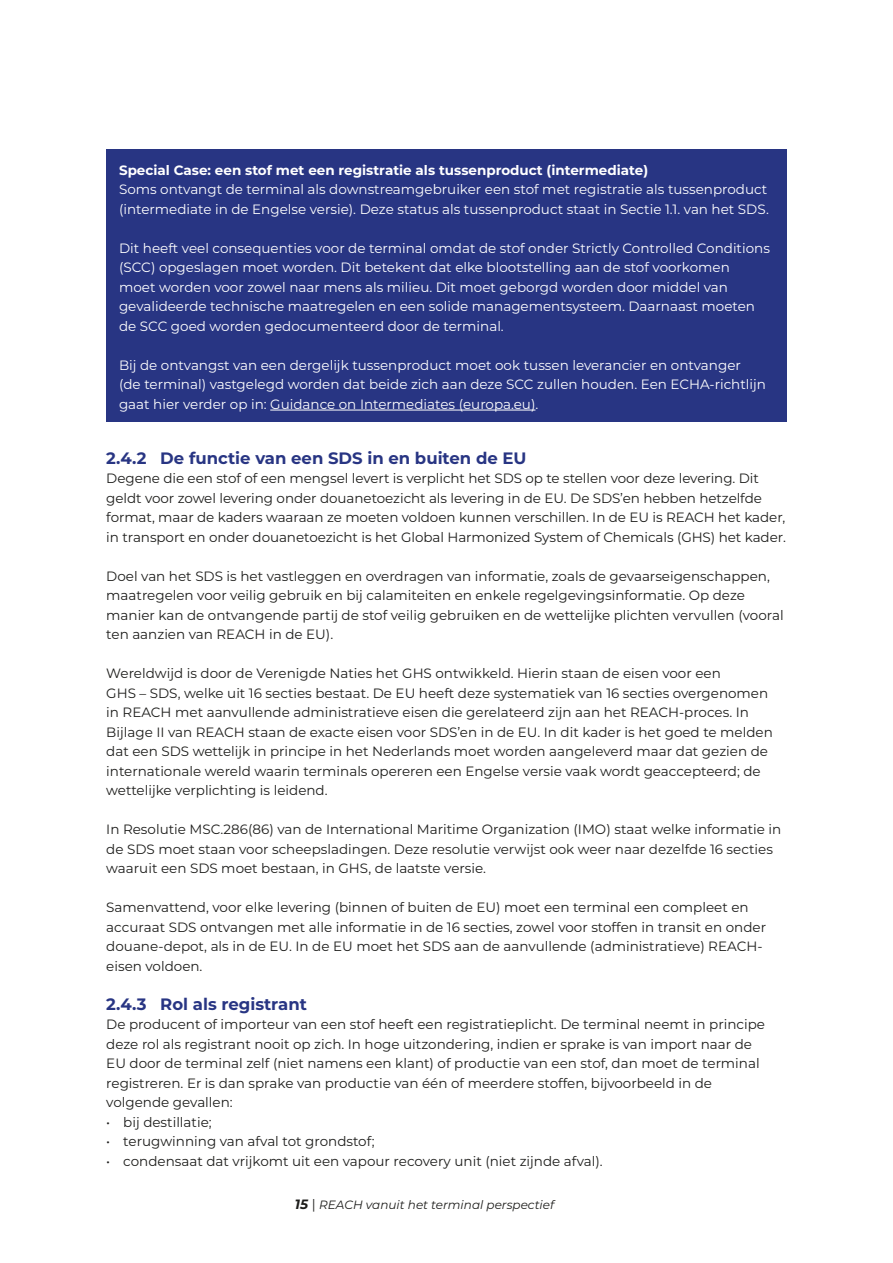
<style>
.page{position:relative;width:893px;height:1263px;background:#fff}
.page>*{position:absolute;margin:0;border:0;box-sizing:border-box;transform-origin:0 0}
.t1{font:700 16.5px "Montserrat";color:#283583}
.t2{font:13.5px/19.5px "Montserrat";color:#1d1d1b}
.t3{font:13.5px/19.5px "Montserrat";color:#fff}
.t4{font:700 13.5px "Montserrat";color:#fff}
.t5{font:italic 12px "Montserrat";color:#1d1d1b}
.s1{font-weight:700;font-size:13.5px}
.s2{font-style:normal;font-size:13.5px}
</style>
<div class="page">
<div style="left:106px;top:149px;width:681px;height:272px;background:#283583"></div>
<hr style="left:270px;top:410px;width:265px;height:1px;background:#fff">
<p class="t4" style="left:119px;top:160px;width:531px">Special Case: een stof met een registratie als tussenproduct (intermediate)</p>
<p class="t3" style="left:119px;top:179px;width:651px">Soms ontvangt de terminal als downstreamgebruiker een stof met registratie als tussenproduct (intermediate in de Engelse versie). Deze status als tussenproduct staat in Sectie 1.1. van het SDS.</p>
<p class="t3" style="left:119px;top:238px;width:652px">Dit heeft veel consequenties voor de terminal omdat de stof onder Strictly Controlled Conditions (SCC) opgeslagen moet worden. Dit betekent dat elke blootstelling aan de stof voorkomen<br>moet worden voor zowel naar mens als milieu. Dit moet geborgd worden door middel van gevalideerde technische maatregelen en een solide managementsysteem. Daarnaast moeten de SCC goed worden gedocumenteerd door de terminal.</p>
<p class="t3" style="left:119px;top:355px;width:648px">Bij de ontvangst van een dergelijk tussenproduct moet ook tussen leverancier en ontvanger (de terminal) vastgelegd worden dat beide zich aan deze SCC zullen houden. Een ECHA-richtlijn gaat hier verder op in: Guidance on Intermediates (europa.eu).</p>
<p class="t1" style="left:106px;top:446px;width:422px">2.4.2 De functie van een SDS in en buiten de EU</p>
<p class="t2" style="left:106px;top:468px;width:681px">Degene die een stof of een mengsel levert is verplicht het SDS op te stellen voor deze levering. Dit geldt voor zowel levering onder douanetoezicht als levering in de EU. De SDS’en hebben hetzelfde format, maar de kaders waaraan ze moeten voldoen kunnen verschillen. In de EU is REACH het kader, in transport en onder douanetoezicht is het Global Harmonized System of Chemicals (GHS) het kader.</p>
<p class="t2" style="left:106px;top:565px;width:679px">Doel van het SDS is het vastleggen en overdragen van informatie, zoals de gevaarseigenschappen, maatregelen voor veilig gebruik en bij calamiteiten en enkele regelgevingsinformatie. Op deze manier kan de ontvangende partij de stof veilig gebruiken en de wettelijke plichten vervullen (vooral ten aanzien van REACH in de EU).</p>
<p class="t2" style="left:106px;top:663px;width:668px">Wereldwijd is door de Verenigde Naties het GHS ontwikkeld. Hierin staan de eisen voor een<br>GHS – SDS, welke uit 16 secties bestaat. De EU heeft deze systematiek van 16 secties overgenomen in REACH met aanvullende administratieve eisen die gerelateerd zijn aan het REACH-proces. In Bijlage II van REACH staan de exacte eisen voor SDS’en in de EU. In dit kader is het goed te melden dat een SDS wettelijk in principe in het Nederlands moet worden aangeleverd maar dat gezien de internationale wereld waarin terminals opereren een Engelse versie vaak wordt geaccepteerd; de wettelijke verplichting is leidend.</p>
<p class="t2" style="left:106px;top:819px;width:676px">In Resolutie MSC.286(86) van de International Maritime Organization (IMO) staat welke informatie in de SDS moet staan voor scheepsladingen. Deze resolutie verwijst ook weer naar dezelfde 16 secties waaruit een SDS moet bestaan, in GHS, de laatste versie.</p>
<p class="t2" style="left:106px;top:897px;width:661px">Samenvattend, voor elke levering (binnen of buiten de EU) moet een terminal een compleet en accuraat SDS ontvangen met alle informatie in de 16 secties, zowel voor stoffen in transit en onder douane-depot, als in de EU. In de EU moet het SDS aan de aanvullende (administratieve) REACH&shy;eisen voldoen.</p>
<p class="t1" style="left:106px;top:992px;width:202px">2.4.3 Rol als registrant</p>
<p class="t2" style="left:106px;top:1014px;width:660px">De producent of importeur van een stof heeft een registratieplicht. De terminal neemt in principe deze rol als registrant nooit op zich. In hoge uitzondering, indien er sprake is van import naar de EU door de terminal zelf (niet namens een klant) of productie van een stof, dan moet de terminal registreren. Er is dan sprake van productie van één of meerdere stoffen, bijvoorbeeld in de volgende gevallen:</p>
<p class="t2" style="left:106px;top:1111px;width:107px">• bij destillatie;</p>
<p class="t2" style="left:106px;top:1131px;width:270px">• terugwinning van afval tot grondstof;</p>
<p class="t2" style="left:106px;top:1150px;width:498px">• condensaat dat vrijkomt uit een vapour recovery unit (niet zijnde afval).</p>
<p class="t5" style="left:295px;top:1196px;width:261px"><span class="s1">15</span> <span class="s2">|</span> REACH vanuit het terminal perspectief</p>
</div>
